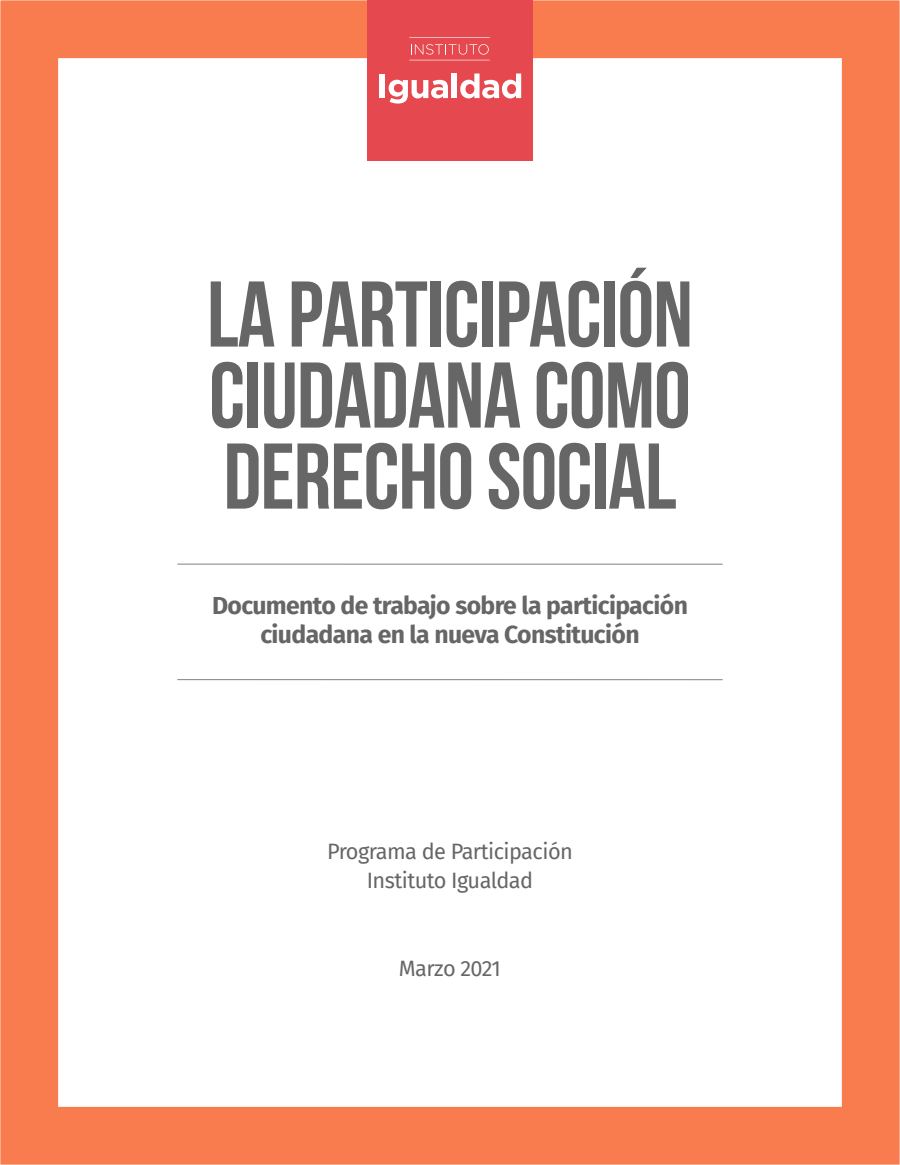
<style>
.page{position:relative;width:900px;height:1165px;background:#fff}
.page>*{position:absolute;margin:0;border:0;box-sizing:border-box;transform-origin:0 0}
.t1{font:700 93px/81px "Bebas Neue";letter-spacing:-.01em;color:#666;text-align:justify}
.t2{font:700 24.75px/29.2px "Fira Sans";letter-spacing:-.025em;color:#666;text-align:center}
.t3{font:21.75px/29.2px "Fira Sans";letter-spacing:-.025em;color:#666;text-align:center}
</style>
<div class="page">
<hr style="left:177px;top:564px;width:546px;height:1px;background:#818181">
<div style="left:0;top:0;width:900px;height:1164px;border:58px solid #f97c4f"></div>
<div style="left:367px;top:0;width:166px;height:160px;background:#e5484e"></div>
<svg style="left:411px;top:44px;width:78px;height:11px"></svg>
<div style="left:380px;top:75px;width:5px;height:23px;background:#fff"></div>
<svg style="left:389px;top:80px;width:59px;height:24px"></svg>
<div style="left:452px;top:73px;width:5px;height:25px;background:#fff"></div>
<svg style="left:460px;top:73px;width:61px;height:25px"></svg>
<hr style="left:409px;top:60px;width:81px;height:1px;background:#fff">
<hr style="left:409px;top:37px;width:81px;height:1px;background:#fff">
<hr style="left:177px;top:679px;width:546px;height:1px;background:#818181">
<h1 class="t1" style="left:207px;top:273px;width:488px">LA PARTICIPACIÓN CIUDADANA COMO DERECHO SOCIAL</h1>
<p class="t2" style="left:212px;top:588px;width:477px">Documento de trabajo sobre la participación ciudadana en la nueva Constitución</p>
<p class="t3" style="left:327px;top:836px;width:247px">Programa de Participación<br>Instituto Igualdad</p>
<p class="t3" style="left:399px;top:953px;width:104px">Marzo 2021</p>
</div>
